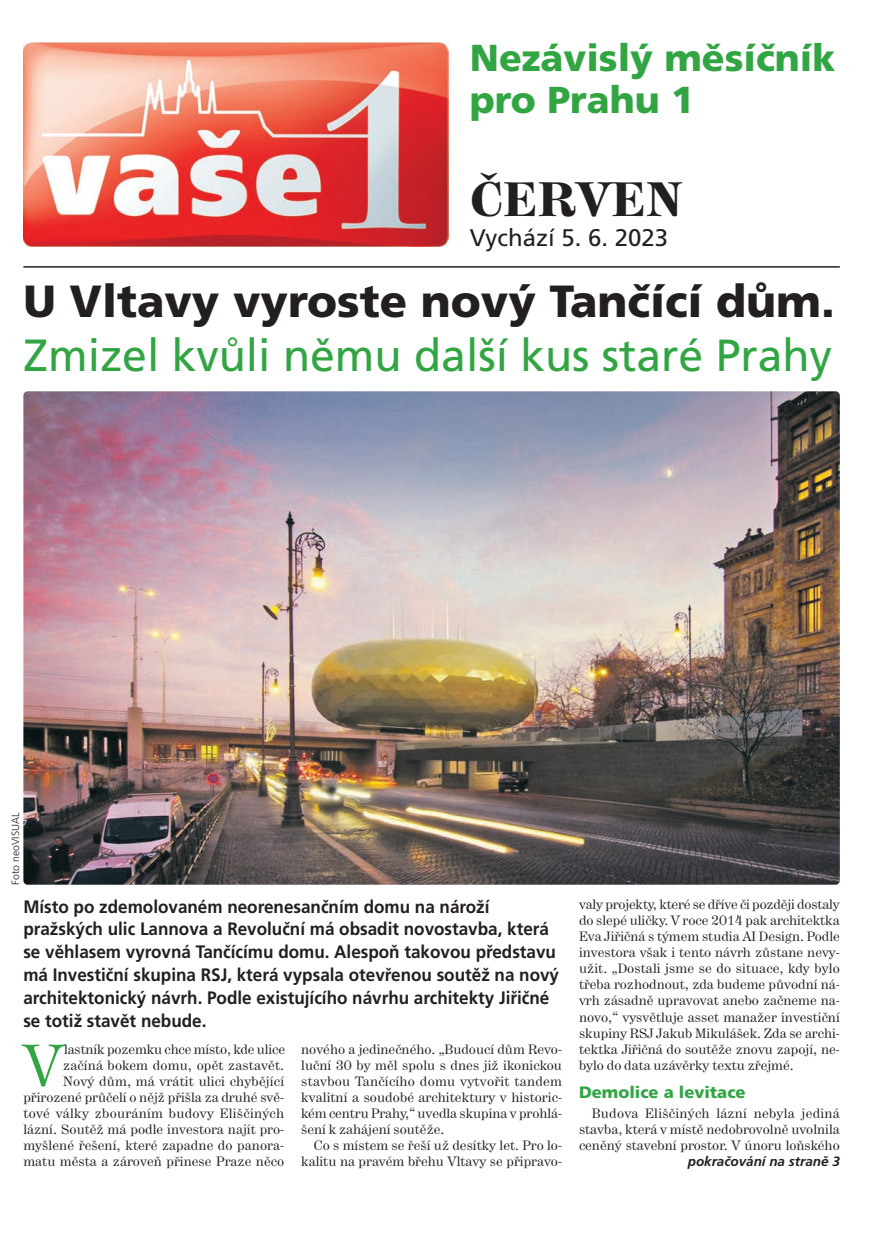
<style>
.page{position:relative;width:893px;height:1242px;background:#fff}
.page>*{position:absolute;margin:0;border:0;box-sizing:border-box;transform-origin:0 0}
.t1{font:58.5px "Hercules";color:#32a543}
.t2{font:500 48px "Hercules";letter-spacing:.015em;color:#231f20}
.t3{font:45px "Frutiger CE";color:#32a543}
.t4{font:900 45px "Frutiger CE";color:#231f20}
.t5{font:900 37.5px/42px "Frutiger CE";color:#32a543}
.t6{font:24px "Frutiger CE";color:#231f20}
.t7{font:700 18px/23px "Frutiger CE";color:#231f20;scale:.95 1}
.t8{font:900 16.5px "Frutiger CE";color:#32a543}
.t9{font:13.5px/16px "Hercules";color:#231f20;text-align:justify}
.t10{font:italic 700 13.5px "Frutiger CE";color:#231f20}
.t11{font:300 10.5px "Frutiger CE";color:#231f20}
</style>
<div class="page">
<img style="left:23px;top:43px;width:426px;height:204px">
<hr style="left:23px;top:266px;width:817px;height:2px;background:#231f20">
<img style="left:23px;top:391px;width:817px;height:493px;border-radius:4px">
<h3 class="t5" style="left:470px;top:39px;width:367px">Nezávislý měsíčník pro Prahu 1</h3>
<h2 class="t2" style="left:470px;top:170px;width:214px">ČERVEN</h2>
<h3 class="t6" style="left:470px;top:227px;width:200px">Vychází 5. 6. 2023</h3>
<h3 class="t4" style="left:23px;top:282px;width:813px">U Vltavy vyroste nový Tančící dům.</h3>
<h3 class="t3" style="left:23px;top:336px;width:810px">Zmizel kvůli němu další kus staré Prahy</h3>
<p class="t11" style="left:11px;top:884px;width:74px;rotate:-90deg">Foto neoVISUAL</p>
<p class="t7" style="left:23px;top:896px;width:565px">Místo po zdemolovaném neorenesančním domu na nároží pražských ulic Lannova a Revoluční má obsadit novostavba, která se věhlasem vyrovná Tančícímu domu. Alespoň takovou představu má Investiční skupina RSJ, která vypsala otevřenou soutěž na nový architektonický návrh. Podle existujícího návrhu architekty Jiřičné se totiž stavět nebude.</p>
<p class="t9" style="left:579px;top:897px;width:262px">valy projekty, které se dříve či později dostaly do slepé uličky. V roce 2014 pak architektka Eva Jiřičná s týmem studia AI Design. Podle investora však i tento návrh zůstane nevy&shy;užit. „Dostali jsme se do situace, kdy bylo tře ba rozhodnout, zda budeme původní ná&shy;vrh zásadně upravovat anebo začneme na&shy;novo,“ vysvětluje asset manažer investiční skupiny RSJ Jakub Mikulášek. Zda se archi&shy;tektka Jiřičná do soutěže znovu zapojí, ne&shy;bylo do data uzávěrky textu zřejmé.</p>
<p class="t8" style="left:579px;top:1085px;width:168px">Demolice a levitace</p>
<p class="t9" style="left:579px;top:1106px;width:262px;text-indent:13px">Budova Eliščiných lázní nebyla jediná stavba, která v místě nedobrovolně uvolnila ceněný stavební prostor. V únoru loňského</p>
<p class="t10" style="left:688px;top:1155px;width:154px">pokračování na straně 3</p>
<p class="t9" style="left:23px;top:1042px;width:263px;text-align:right">lastník pozemku chce místo, kde ulice začíná bokem domu, opět zastavět.<br>Nový dům, má vrátit ulici chybějící přirozené průčelí o nějž přišla za druhé svě&shy;tové války zbouráním budovy Eliščiných lázní. Soutěž má podle investora najít pro&shy;myšlené řešení, které zapadne do panora&shy;matu města a zároveň přinese Praze něco</p>
<p class="t9" style="left:301px;top:1042px;width:262px">nového a jedinečného. „Budoucí dům Revo&shy;luční 30 by měl spolu s dnes již ikonickou stavbou Tančícího domu vytvořit tandem kvalitní a soudobé architektury v historic&shy;kém centru Prahy,“ uvedla skupina v prohlá&shy;šení k zahájení soutěže.</p>
<h1 class="t1" style="left:23px;top:1044px;width:41px">V</h1>
<p class="t9" style="left:301px;top:1138px;width:262px;text-align:right">Co s místem se řeší už desítky let. Pro lo&shy;kalitu na pravém břehu Vltavy se připravo-</p>
</div>
